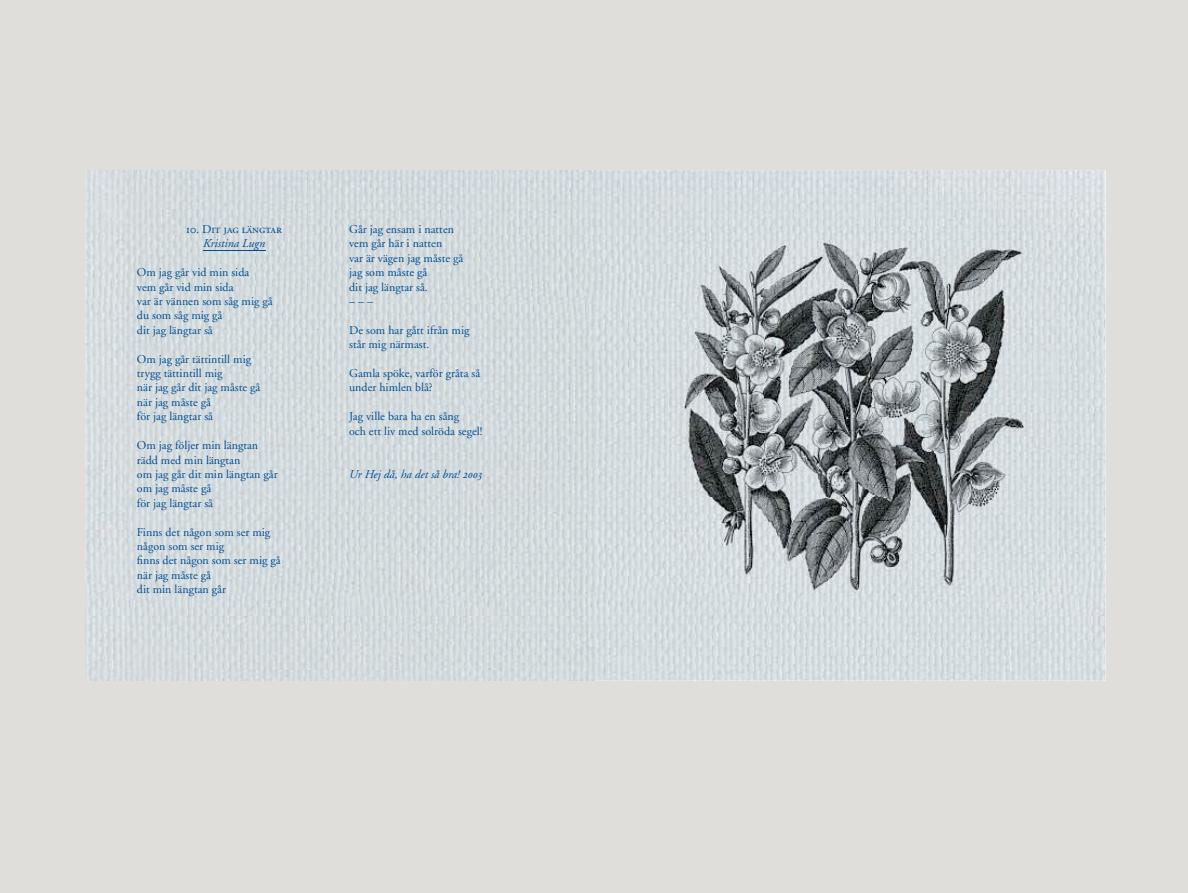
<style>
.page{position:relative;width:1188px;height:893px;background:#dfdeda}
.page>*{position:absolute;margin:0;border:0;box-sizing:border-box;transform-origin:0 0}
.t1{font:12px/14.4px "Adobe Garamond Regular OV XROGTB";color:#004e91}
.t2{font:12px "Adobe Garamond Italic OV BSOGTB";color:#004e91}
.t3{font:12px "Adobe Garamond Regular SC OV UROGTB";color:#004e91}
.s1{font-family:"Adobe Garamond Italic Os F OV DSOGTB"}
</style>
<div class="page">
<img style="left:1023px;top:170px;width:83px;height:510px">
<img style="left:595px;top:170px;width:428px;height:94px">
<img style="left:595px;top:587px;width:428px;height:93px">
<img style="left:595px;top:264px;width:74px;height:323px">
<img style="left:669px;top:232px;width:388px;height:372px">
<img style="left:85px;top:170px;width:510px;height:510px">
<hr style="left:203px;top:250px;width:62px;height:1px;background:#004e91">
<p class="t3" style="left:186px;top:223px;width:97px">10. Dit jag längtar</p>
<p class="t2" style="left:203px;top:237px;width:64px">Kristina Lugn</p>
<p class="t1" style="left:137px;top:265px;width:137px">Om jag går vid min sida<br>vem går vid min sida<br>var är vännen som såg mig gå du som såg mig gå<br>dit jag längtar så</p>
<p class="t1" style="left:137px;top:352px;width:125px">Om jag går tättintill mig trygg tättintill mig<br>när jag går dit jag måste gå när jag måste gå<br>för jag längtar så</p>
<p class="t1" style="left:137px;top:438px;width:142px">Om jag följer min längtan rädd med min längtan<br>om jag går dit min längtan går om jag måste gå<br>för jag längtar så</p>
<p class="t1" style="left:137px;top:525px;width:145px">Finns det någon som ser mig någon som ser mig<br>finns det någon som ser mig gå när jag måste gå<br>dit min längtan går</p>
<p class="t1" style="left:349px;top:222px;width:116px">Går jag ensam i natten vem går här i natten<br>var är vägen jag måste gå jag som måste gå<br>dit jag längtar så.<br>–––</p>
<p class="t1" style="left:349px;top:323px;width:122px">De som har gått ifrån mig står mig närmast.</p>
<p class="t1" style="left:349px;top:366px;width:133px">Gamla spöke, varför gråta så under himlen blå?</p>
<p class="t1" style="left:349px;top:409px;width:135px">Jag ville bara ha en sång<br>och ett liv med solröda segel!</p>
<p class="t2" style="left:349px;top:467px;width:135px">Ur Hej då, ha det så bra! <span class="s1">2003</span></p>
</div>
